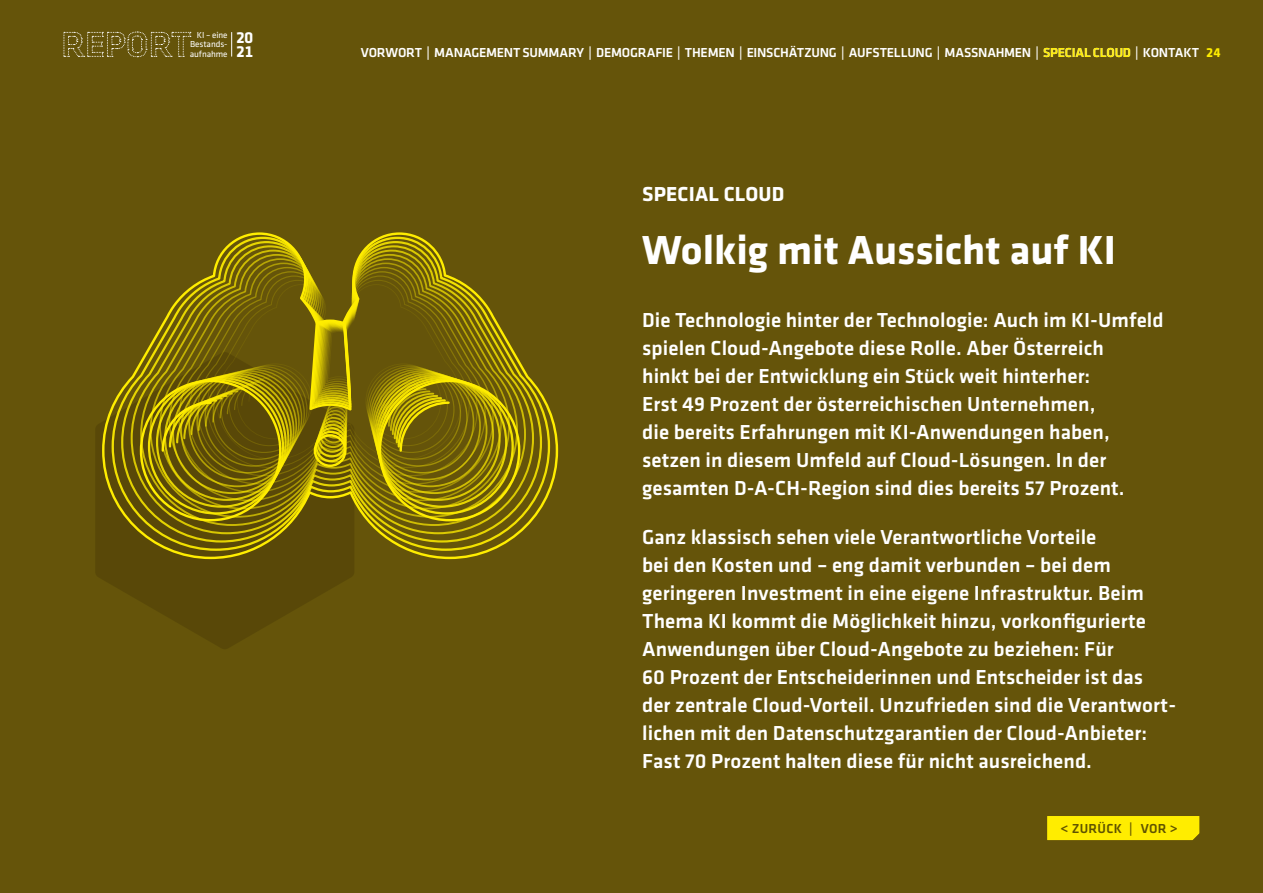
<style>
.page{position:relative;width:1263px;height:893px;background:#65540a}
.page>*{position:absolute;margin:0;border:0;box-sizing:border-box;transform-origin:0 0}
.UC_-_Head-01{font:700 42px "Klavika";color:#fff}
.S21_-_Copy_Intro_14{font:500 21px/28px "Klavika";letter-spacing:.005em;color:#fff}
.UC_-_Head-02{font:700 21px "Klavika";letter-spacing:.01em;color:#fff}
.t1{font:700 16.5px/13.8px "Klavika";color:#fff}
.UC_Menü_on{font:500 13.5px "Klavika";letter-spacing:-.015em;color:#fff}
.Kopfzeile{font:500 13.5px "Klavika";letter-spacing:.02em;color:#5e5200}
.t2{font:9px/9.3px "Klavika";letter-spacing:-.01em;color:#fff;text-align:justify}
.s1{color:#ffed00}
.s2{font-weight:700;color:#ffed00}
.s3{font-weight:700}
</style>
<div class="page">
<svg style="left:96px;top:423px;width:258px;height:226px;fill:#594808"></svg>
<svg style="left:102px;top:232px;width:456px;height:327px"></svg>
<svg style="left:160px;top:284px;width:302px;height:176px"></svg>
<svg style="left:64px;top:31px;width:127px;height:26px"></svg>
<svg style="left:231px;top:32px;width:1px;height:25px"></svg>
<div style="left:1047px;top:816px;width:152px;height:24px;background:#ffed00"></div>
<p class="t2" style="left:190px;top:31px;width:39px;text-indent:7px">KI – eine Bestands&shy;aufnahme</p>
<p class="t1" style="left:236px;top:31px;width:19px">20<br>21</p>
<p class="UC_Menü_on" style="left:361px;top:45px;width:861px">VORWORT | MANAGEMENT SUMMARY | DEMOGRAFIE | THEMEN | EINSCHÄTZUNG | AUFSTELLUNG | MASSNAHMEN | <span class="s1">SPECIAL CLOUD</span> | KONTAKT <span class="s2">24</span></p>
<p class="UC_-_Head-02" style="left:642px;top:182px;width:144px">SPECIAL CLOUD</p>
<p class="UC_-_Head-01" style="left:642px;top:227px;width:475px">Wolkig mit Aussicht auf KI</p>
<p class="S21_-_Copy_Intro_14" style="left:642px;top:306px;width:523px">Die Technologie hinter der Technologie: Auch im KI-Umfeld spielen Cloud-Angebote diese Rolle. Aber Österreich<br>hinkt bei der Entwicklung ein Stück weit hinterher:<br>Erst 49 Prozent der österreichischen Unternehmen,<br>die bereits Erfahrungen mit KI-Anwendungen haben, setzen in diesem Umfeld auf Cloud-Lösungen. In der gesamten D-A-CH-Region sind dies bereits 57 Prozent.</p>
<p class="S21_-_Copy_Intro_14" style="left:642px;top:523px;width:535px">Ganz klassisch sehen viele Verantwortliche Vorteile<br>bei den Kosten und – eng damit verbunden – bei dem geringeren Investment in eine eigene Infrastruktur. Beim Thema KI kommt die Möglichkeit hinzu, vorkonfigurierte Anwendungen über Cloud-Angebote zu beziehen: Für<br>60 Prozent der Entscheiderinnen und Entscheider ist das der zentrale Cloud-Vorteil. Unzufrieden sind die Verantwort&shy;lichen mit den Datenschutzgarantien der Cloud-Anbieter:<br>Fast 70 Prozent halten diese für nicht ausreichend.</p>
<p class="Kopfzeile" style="left:1061px;top:821px;width:73px"><span class="s3">&lt;</span> ZURÜCK |</p>
<p class="Kopfzeile" style="left:1141px;top:821px;width:38px">VOR <span class="s3">&gt;</span></p>
</div>
